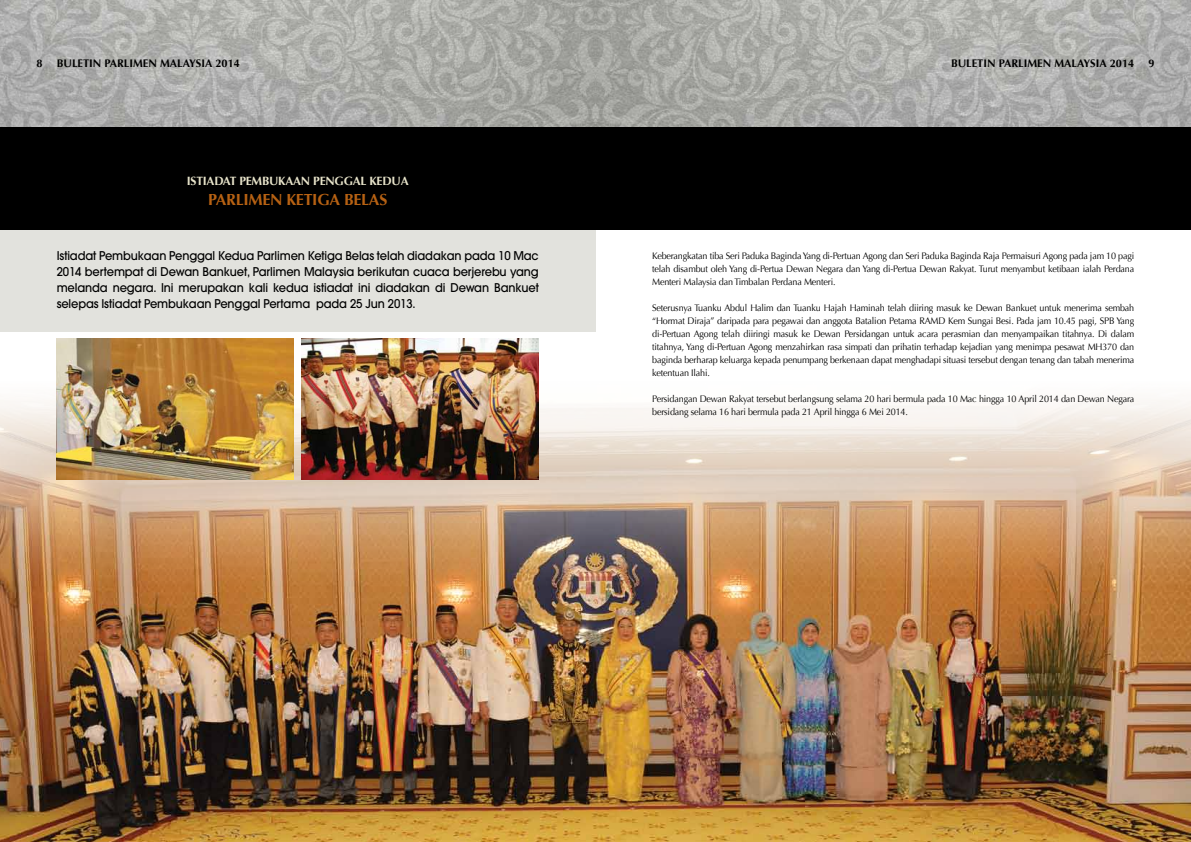
<style>
.page{position:relative;width:1191px;height:842px;background:#fff}
.page>*{position:absolute;margin:0;border:0;box-sizing:border-box;transform-origin:0 0}
.t1{font:700 16px "Optima";letter-spacing:-.02em;color:#b66113}
.t2{font:500 12px/16px "Avant Garde";letter-spacing:-.01em;color:#000;text-align:justify;scale:.95 1}
.t3{font:700 12px "Optima";letter-spacing:-.02em;color:#e9e5cb}
.t4{font:700 11px "Optima";color:#000}
.t5{font:9.5px/13px "Optima";letter-spacing:-.02em;color:#000;text-align:justify;scale:.95 1}
</style>
<div class="page">
<img style="left:0;top:0;width:1191px;height:128px">
<div style="left:0;top:128px;width:595px;height:102px;background:#000"></div>
<div style="left:595px;top:128px;width:596px;height:102px;background:#000"></div>
<div style="left:0;top:230px;width:595px;height:102px;background:#e2e2dd"></div>
<img style="left:0;top:282px;width:1191px;height:560px">
<img style="left:57px;top:338px;width:237px;height:142px">
<img style="left:302px;top:338px;width:237px;height:142px">
<p class="t4" style="left:36px;top:57px;width:8px">8</p>
<p class="t4" style="left:57px;top:57px;width:185px">BULETIN PARLIMEN MALAYSIA 2014</p>
<p class="t4" style="left:951px;top:57px;width:185px">BULETIN PARLIMEN MALAYSIA 2014</p>
<p class="t4" style="left:1148px;top:57px;width:8px">9</p>
<p class="t3" style="left:187px;top:173px;width:223px">ISTIADAT PEMBUKAAN PENGGAL KEDUA</p>
<h1 class="t1" style="left:208px;top:190px;width:181px">PARLIMEN KETIGA BELAS</h1>
<p class="t2" style="left:57px;top:248px;width:509px">Istiadat Pembukaan Penggal Kedua Parlimen Ketiga Belas telah diadakan pada 10 Mac 2014 bertempat di Dewan Bankuet, Parlimen Malaysia berikutan cuaca berjerebu yang melanda negara. Ini merupakan kali kedua istiadat ini diadakan di Dewan Bankuet selepas Istiadat Pembukaan Penggal Pertama pada 25 Jun 2013.</p>
<p class="t5" style="left:652px;top:250px;width:509px">Keberangkatan tiba Seri Paduka Baginda Yang di-Pertuan Agong dan Seri Paduka Baginda Raja Permaisuri Agong pada jam 10 pagi telah disambut oleh Yang di-Pertua Dewan Negara dan Yang di-Pertua Dewan Rakyat. Turut menyambut ketibaan ialah Perdana Menteri Malaysia dan Timbalan Perdana Menteri.</p>
<p class="t5" style="left:652px;top:302px;width:509px">Seterusnya Tuanku Abdul Halim dan Tuanku Hajah Haminah telah diiring masuk ke Dewan Bankuet untuk menerima sembah “Hormat Diraja” daripada para pegawai dan anggota Batalion Petama RAMD Kem Sungai Besi. Pada jam 10.45 pagi, SPB Yang di-Pertuan Agong telah diiringi masuk ke Dewan Persidangan untuk acara perasmian dan menyampaikan titahnya. Di dalam titahnya, Yang di-Pertuan Agong menzahirkan rasa simpati dan prihatin terhadap kejadian yang menimpa pesawat MH370 dan baginda berharap keluarga kepada penumpang berkenaan dapat menghadapi situasi tersebut dengan tenang dan tabah menerima ketentuan Ilahi.</p>
<p class="t5" style="left:652px;top:393px;width:509px">Persidangan Dewan Rakyat tersebut berlangsung selama 20 hari bermula pada 10 Mac hingga 10 April 2014 dan Dewan Negara bersidang selama 16 hari bermula pada 21 April hingga 6 Mei 2014.</p>
</div>
